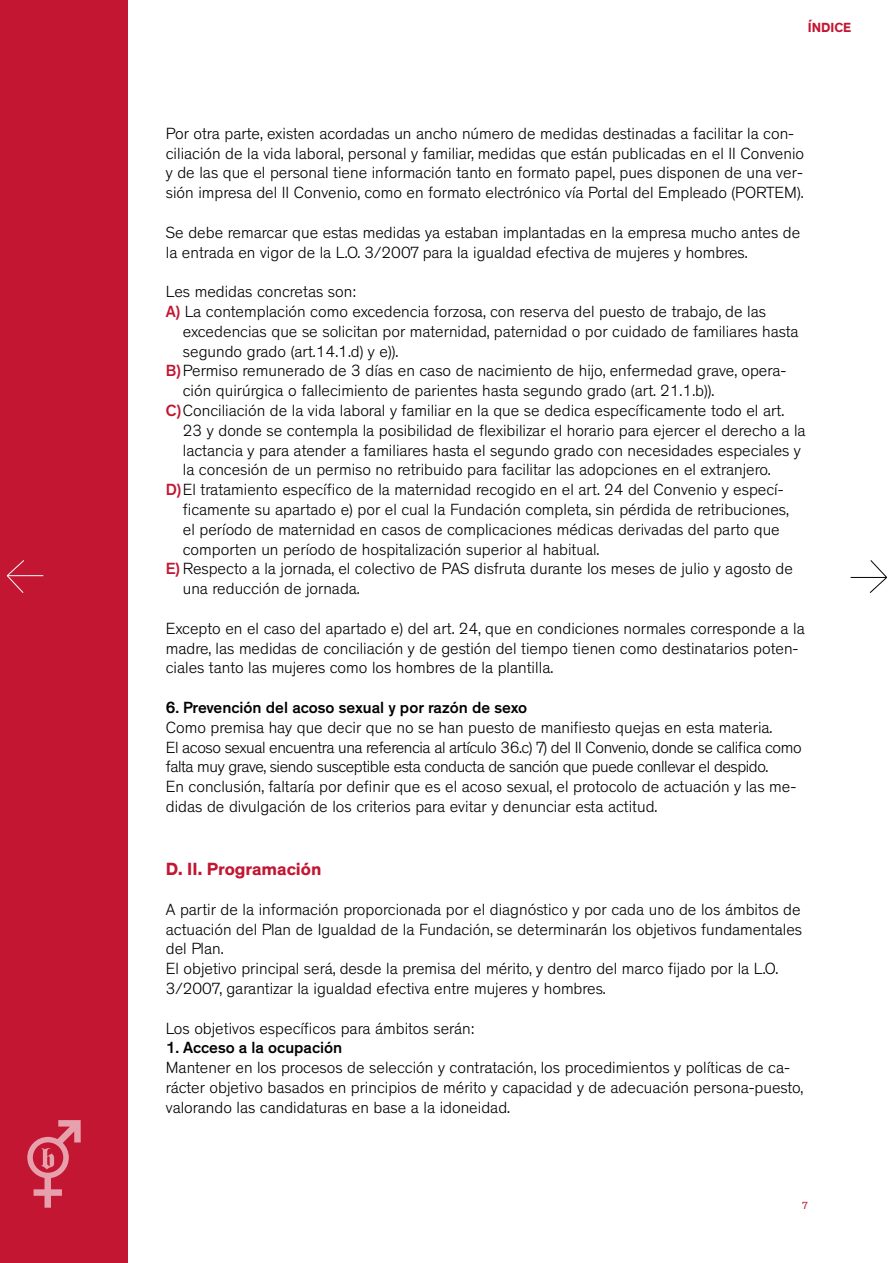
<style>
.page{position:relative;width:893px;height:1263px;background:#fff}
.page>*{position:absolute;margin:0;border:0;box-sizing:border-box;transform-origin:0 0}
.t1{font:700 18px "Theinhardt";color:#c21632}
.t2{font:300 16.5px/19.8px "Theinhardt";color:#000}
.t3{font:500 16.5px "Theinhardt";color:#000}
.t4{font:700 13.5px "Theinhardt";color:#c21632}
.t5{font:10.5px "Theinhardt";color:#c21632}
.s1{font-weight:500;color:#c21632}
</style>
<div class="page">
<div style="left:0;top:0;width:128px;height:1263px;background:#c21632"></div>
<svg style="left:27px;top:1120px;width:54px;height:88px"></svg>
<hr style="left:851px;top:577px;width:35px;height:1px;background:#000">
<svg style="left:869px;top:560px;width:18px;height:33px"></svg>
<hr style="left:7px;top:575px;width:36px;height:1px;background:#fff">
<svg style="left:6px;top:560px;width:19px;height:33px"></svg>
<p class="t4" style="left:808px;top:19px;width:45px">ÍNDICE</p>
<p class="t2" style="left:166px;top:124px;width:640px">Por otra parte, existen acordadas un ancho número de medidas destinadas a facilitar la con&shy;ciliación de la vida laboral, personal y familiar, medidas que están publicadas en el II Convenio y de las que el personal tiene información tanto en formato papel, pues disponen de una ver&shy;sión impresa del II Convenio, como en formato electrónico vía Portal del Empleado (PORTEM).</p>
<p class="t2" style="left:166px;top:223px;width:636px">Se debe remarcar que estas medidas ya estaban implantadas en la empresa mucho antes de la entrada en vigor de la L.O. 3/2007 para la igualdad efectiva de mujeres y hombres.</p>
<p class="t2" style="left:166px;top:282px;width:192px">Les medidas concretas son:</p>
<p class="t2" style="left:166px;top:302px;width:602px"><span class="s1">A)</span> La contemplación como excedencia forzosa, con reserva del puesto de trabajo, de las</p>
<p class="t2" style="left:183px;top:322px;width:617px">excedencias que se solicitan por maternidad, paternidad o por cuidado de familiares hasta</p>
<p class="t2" style="left:183px;top:341px;width:217px">segundo grado (art.14.1.d) y e)).</p>
<p class="t2" style="left:166px;top:361px;width:622px"><span class="s1">B)</span>Permiso remunerado de 3 días en caso de nacimiento de hijo, enfermedad grave, opera-</p>
<p class="t2" style="left:183px;top:381px;width:533px">ción quirúrgica o fallecimiento de parientes hasta segundo grado (art. 21.1.b)).</p>
<p class="t2" style="left:166px;top:401px;width:620px"><span class="s1">C)</span>Conciliación de la vida laboral y familiar en la que se dedica específicamente todo el art.</p>
<p class="t2" style="left:183px;top:421px;width:624px">23 y donde se contempla la posibilidad de flexibilizar el horario para ejercer el derecho a la</p>
<p class="t2" style="left:183px;top:440px;width:620px">lactancia y para atender a familiares hasta el segundo grado con necesidades especiales y</p>
<p class="t2" style="left:183px;top:460px;width:589px">la concesión de un permiso no retribuido para facilitar las adopciones en el extranjero.</p>
<p class="t2" style="left:166px;top:480px;width:619px"><span class="s1">D)</span>El tratamiento específico de la maternidad recogido en el art. 24 del Convenio y especí-</p>
<p class="t2" style="left:183px;top:500px;width:608px">ficamente su apartado e) por el cual la Fundación completa, sin pérdida de retribuciones,</p>
<p class="t2" style="left:183px;top:520px;width:598px">el período de maternidad en casos de complicaciones médicas derivadas del parto que</p>
<p class="t2" style="left:183px;top:539px;width:418px">comporten un período de hospitalización superior al habitual.</p>
<p class="t2" style="left:166px;top:559px;width:629px"><span class="s1">E)</span> Respecto a la jornada, el colectivo de PAS disfruta durante los meses de julio y agosto de</p>
<p class="t2" style="left:183px;top:579px;width:179px">una reducción de jornada.</p>
<p class="t2" style="left:166px;top:619px;width:640px">Excepto en el caso del apartado e) del art. 24, que en condiciones normales corresponde a la madre, las medidas de conciliación y de gestión del tiempo tienen como destinatarios poten&shy;ciales tanto las mujeres como los hombres de la plantilla.</p>
<p class="t3" style="left:166px;top:698px;width:363px">6. Prevención del acoso sexual y por razón de sexo</p>
<p class="t2" style="left:166px;top:718px;width:637px">Como premisa hay que decir que no se han puesto de manifiesto quejas en esta materia.<br>El acoso sexual encuentra una referencia al artículo 36.c) 7) del II Convenio, donde se califica como falta muy grave, siendo susceptible esta conducta de sanción que puede conllevar el despido.<br>En conclusión, faltaría por definir que es el acoso sexual, el protocolo de actuación y las me&shy;didas de divulgación de los criterios para evitar y denunciar esta actitud.</p>
<p class="t1" style="left:166px;top:858px;width:157px">D. II. Programación</p>
<p class="t2" style="left:166px;top:899px;width:638px">A partir de la información proporcionada por el diagnóstico y por cada uno de los ámbitos de actuación del Plan de Igualdad de la Fundación, se determinarán los objetivos fundamentales del Plan.<br>El objetivo principal será, desde la premisa del mérito, y dentro del marco fijado por la L.O.<br>3/2007, garantizar la igualdad efectiva entre mujeres y hombres.</p>
<p class="t2" style="left:166px;top:1018px;width:310px">Los objetivos específicos para ámbitos serán:</p>
<p class="t3" style="left:166px;top:1038px;width:178px">1. Acceso a la ocupación</p>
<p class="t2" style="left:166px;top:1058px;width:639px">Mantener en los procesos de selección y contratación, los procedimientos y políticas de ca&shy;rácter objetivo basados en principios de mérito y capacidad y de adecuación persona-puesto, valorando las candidaturas en base a la idoneidad.</p>
<p class="t5" style="left:802px;top:1200px;width:8px">7</p>
</div>
